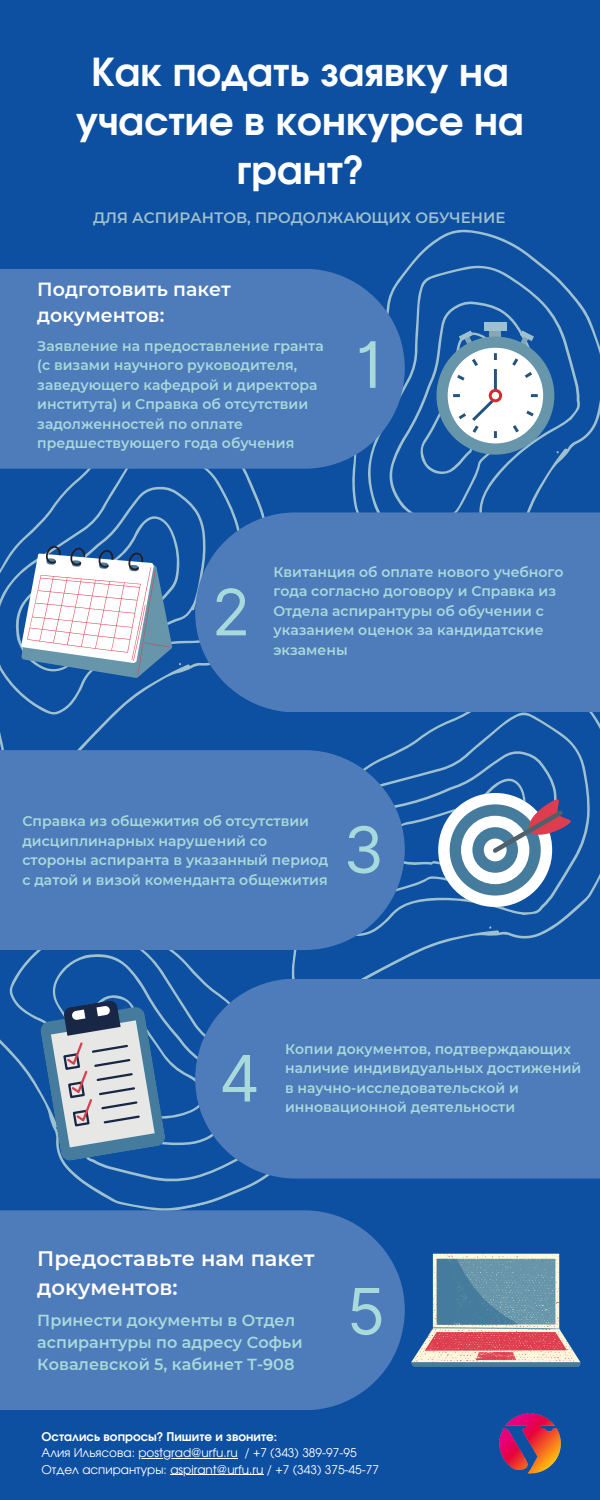
<style>
.page{position:relative;width:600px;height:1500px;background:#0d4fa1}
.page>*{position:absolute;margin:0;border:0;box-sizing:border-box;transform-origin:0 0}
.t1{font:64px "Inter";color:#a8dadc}
.t2{font:700 38.6px/48.8px "Evolventa";color:#fff;text-align:center}
.t3{font:600 21px/29px "Montserrat";color:#fff}
.t4{font:600 19px/26.5px "Montserrat";color:#fff}
.t5{font:600 16px/22px "Montserrat";color:#a8dadc}
.t6{font:600 15px "Montserrat";color:#9ec1cf}
.t7{font:600 14px/19.5px "Montserrat";color:#a8dadc}
.t8{font:12px "Evolventa";color:#fff}
.t9{font:700 12px "Evolventa";color:#fff}
</style>
<div class="page">
<svg style="left:352px;top:229px;width:248px;height:283px"></svg>
<svg style="left:361px;top:712px;width:239px;height:267px"></svg>
<svg style="left:0;top:469px;width:263px;height:281px"></svg>
<div style="left:0;top:269px;width:405px;height:200px;background:#4e7bb9"></div>
<div style="left:195px;top:512px;width:405px;height:200px;background:#4e7bb9"></div>
<svg style="left:0;top:950px;width:297px;height:260px"></svg>
<div style="left:0;top:750px;width:405px;height:200px;background:#4e7bb9"></div>
<div style="left:195px;top:979px;width:405px;height:200px;background:#4e7bb9"></div>
<div style="left:0;top:1210px;width:405px;height:200px;background:#4e7bb9"></div>
<svg style="left:520px;top:330px;width:14px;height:16px"></svg>
<svg style="left:459px;top:330px;width:14px;height:16px"></svg>
<div style="left:489px;top:330px;width:12px;height:12px;background:#88a6b3"></div>
<div style="left:436px;top:337px;width:118px;height:118px;background:#6796ab;border-radius:50%"></div>
<div style="left:448px;top:348px;width:95px;height:95px;background:#fff;border-radius:50%"></div>
<svg style="left:494px;top:353px;width:3px;height:7px"></svg>
<svg style="left:531px;top:394px;width:7px;height:3px"></svg>
<svg style="left:512px;top:355px;width:23px;height:23px"></svg>
<svg style="left:513px;top:410px;width:24px;height:26px"></svg>
<svg style="left:454px;top:355px;width:24px;height:26px"></svg>
<hr style="left:494px;top:369px;width:3px;height:21px;background:#24537c">
<svg style="left:453px;top:394px;width:44px;height:44px"></svg>
<div style="left:489px;top:389px;width:13px;height:13px;border:3px solid #d7282f;border-radius:50%"></div>
<div style="left:484px;top:322px;width:23px;height:8px;background:#9ec1cf"></div>
<svg style="left:21px;top:544px;width:151px;height:134px"></svg>
<svg style="left:438px;top:793px;width:142px;height:114px"></svg>
<svg style="left:411px;top:1254px;width:170px;height:113px"></svg>
<svg style="left:39px;top:999px;width:128px;height:163px"></svg>
<img style="left:499px;top:1413px;width:62px;height:61px">
<hr style="left:138px;top:1458px;width:100px;height:1px;background:#fff">
<hr style="left:170px;top:1474px;width:94px;height:1px;background:#fff">
<p class="t2" style="left:76px;top:50px;width:449px">Как подать заявку на участие в конкурсе на грант?</p>
<p class="t6" style="left:93px;top:208px;width:414px">ДЛЯ АСПИРАНТОВ, ПРОДОЛЖАЮЩИХ ОБУЧЕНИЕ</p>
<p class="t4" style="left:37px;top:276px;width:195px">Подготовить пакет документов:</p>
<p class="t7" style="left:37px;top:336px;width:288px">Заявление на предоставление гранта</p>
<p class="t7" style="left:37px;top:355px;width:282px">(с визами научного руководителя, заведующего кафедрой и директора института) и Справка об отсутствии задолженностей по оплате предшествующего года обучения</p>
<p class="t1" style="left:356px;top:326px;width:30px">1</p>
<p class="t1" style="left:212px;top:574px;width:40px">2</p>
<p class="t7" style="left:273px;top:562px;width:292px">Квитанция об оплате нового учебного года согласно договору и Справка из<br>Отдела аспирантуры об обучении с указанием оценок за кандидатские экзамены</p>
<p class="t7" style="left:22px;top:811px;width:308px">Справка из общежития об отсутствии дисциплинарных нарушений со стороны аспиранта в указанный период с датой и визой коменданта общежития</p>
<p class="t1" style="left:343px;top:811px;width:42px">3</p>
<p class="t1" style="left:219px;top:1040px;width:43px">4</p>
<p class="t7" style="left:285px;top:1039px;width:298px">Копии документов, подтверждающих наличие индивидуальных достижений в научно-исследовательской и инновационной деятельности</p>
<p class="t3" style="left:37px;top:1244px;width:279px">Предоставьте нам пакет документов:</p>
<p class="t5" style="left:37px;top:1309px;width:267px">Принести документы в Отдел аспирантуры по адресу Софьи<br>Ковалевской 5, кабинет Т-908</p>
<p class="t1" style="left:347px;top:1273px;width:40px">5</p>
<p class="t9" style="left:41px;top:1431px;width:237px">Остались вопросы? Пишите и звоните:</p>
<p class="t8" style="left:41px;top:1448px;width:317px">Алия Ильясова: postgrad@urfu.ru / +7 (343) 389-97-95</p>
<p class="t8" style="left:41px;top:1464px;width:339px">Отдел аспирантуры: aspirant@urfu.ru / +7 (343) 375-45-77</p>
</div>
